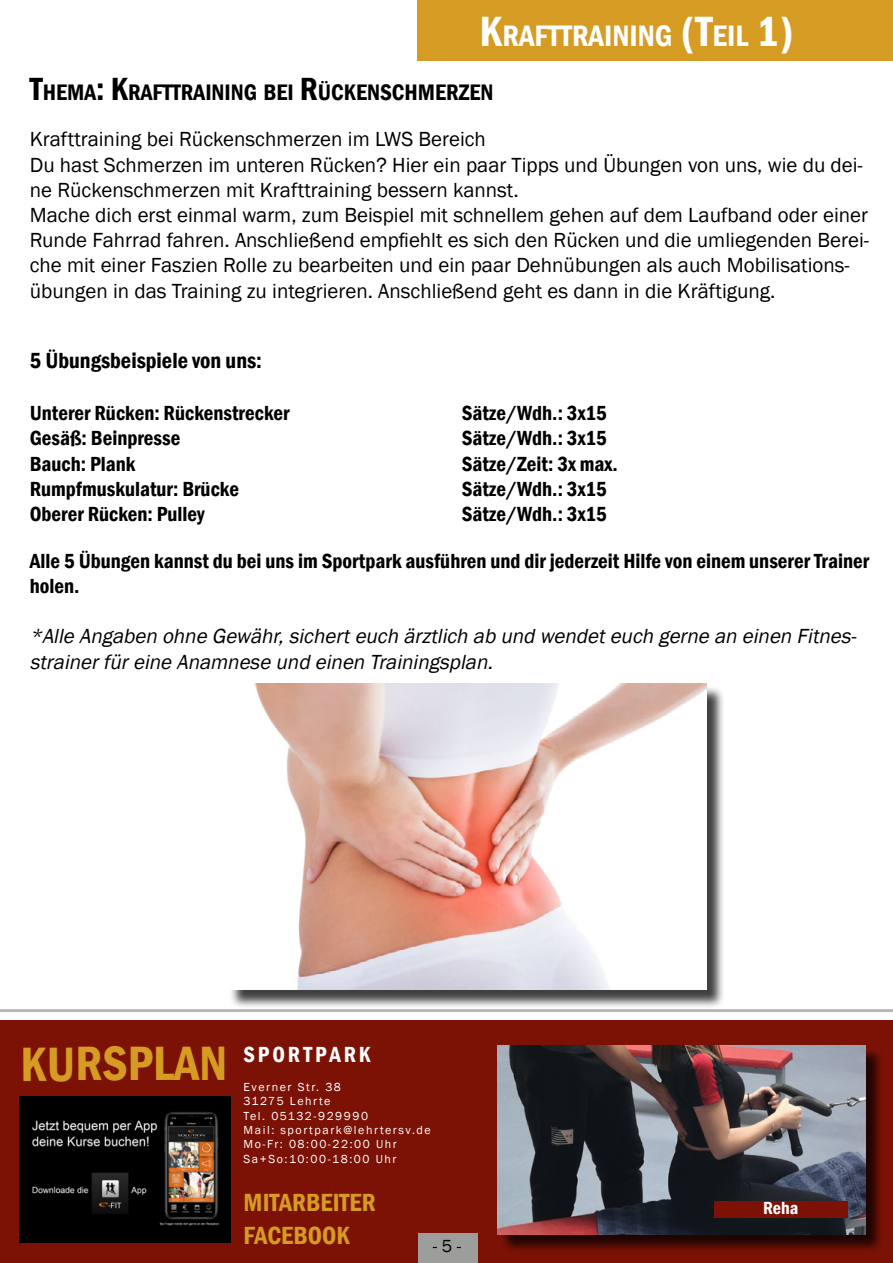
<style>
.page{position:relative;width:893px;height:1263px;background:#fff}
.page>*{position:absolute;margin:0;border:0;box-sizing:border-box;transform-origin:0 0}
.t1{font:600 condensed 49.5px "Franklin Gothic";color:#d69b22}
.t2{font:600 condensed 30.45px "Franklin Gothic";color:#fff}
.t3{font:600 condensed 25.5px/32.7px "Franklin Gothic";letter-spacing:-.005em;color:#d69b22}
.t4{font:600 condensed 23.1px "Franklin Gothic";color:#000}
.t5{font:600 condensed 22.5px "Franklin Gothic";color:#000}
.t6{font:600 condensed 22.5px "Franklin Gothic";letter-spacing:.13em;color:#fff}
.t7{font:21px/25.2px "Franklin Gothic";color:#000}
.t8{font:600 condensed 21px/25.2px "Franklin Gothic";color:#000}
.t9{font:italic 21px/25.2px "Franklin Gothic";color:#000}
.t10{font:600 condensed 18px "Franklin Gothic";color:#fff}
.t11{font:18px "Franklin Gothic";color:#000}
.t12{font:12px/14.4px "Franklin Gothic";letter-spacing:.13em;color:#fff}
.s1{font-size:43.5px}
.s2{font-size:33px}
</style>
<div class="page">
<div style="left:418px;top:0;width:475px;height:61px;background:#d69b22"></div>
<div style="left:0;top:1020px;width:893px;height:243px;background:#7c1206"></div>
<div style="left:418px;top:1233px;width:60px;height:30px;background:#9d9d9c"></div>
<img style="left:20px;top:1097px;width:210px;height:147px">
<div style="left:499px;top:1047px;width:384px;height:207px;background:#000;opacity:.75"></div>
<img style="left:498px;top:1045px;width:367px;height:190px">
<div style="left:714px;top:1201px;width:133px;height:17px;background:#7c1206"></div>
<div style="left:229px;top:685px;width:497px;height:323px;background:#000;opacity:.75"></div>
<img style="left:229px;top:684px;width:477px;height:306px">
<h2 class="t2" style="left:479px;top:15px;width:316px"><span class="s1">K</span>RAFTTRAINING <span class="s1">(T</span>EIL <span class="s1">1)</span></h2>
<p class="t4" style="left:30px;top:76px;width:465px"><span class="s2">T</span>HEMA<span class="s2">: K</span>RAFTTRAINING BEI <span class="s2">R</span>ÜCKENSCHMERZEN</p>
<p class="t7" style="left:30px;top:127px;width:841px">Krafttraining bei Rückenschmerzen im LWS Bereich<br>Du hast Schmerzen im unteren Rücken? Hier ein paar Tipps und Übungen von uns, wie du dei&shy;ne Rückenschmerzen mit Krafttraining bessern kannst.<br>Mache dich erst einmal warm, zum Beispiel mit schnellem gehen auf dem Laufband oder einer Runde Fahrrad fahren. Anschließend empfiehlt es sich den Rücken und die umliegenden Berei&shy;che mit einer Faszien Rolle zu bearbeiten und ein paar Dehnübungen als auch Mobilisations&shy;übungen in das Training zu integrieren. Anschließend geht es dann in die Kräftigung.</p>
<p class="t5" style="left:30px;top:345px;width:234px">5 Übungsbeispiele von uns:</p>
<p class="t8" style="left:30px;top:400px;width:261px">Unterer Rücken: Rückenstrecker</p>
<p class="t8" style="left:462px;top:400px;width:147px">Sätze/Wdh.: 3x15</p>
<p class="t8" style="left:30px;top:425px;width:152px">Gesäß: Beinpresse</p>
<p class="t8" style="left:462px;top:425px;width:147px">Sätze/Wdh.: 3x15</p>
<p class="t8" style="left:30px;top:451px;width:107px">Bauch: Plank</p>
<p class="t8" style="left:462px;top:451px;width:158px">Sätze/Zeit: 3x max.</p>
<p class="t8" style="left:30px;top:476px;width:211px">Rumpfmuskulatur: Brücke</p>
<p class="t8" style="left:462px;top:476px;width:147px">Sätze/Wdh.: 3x15</p>
<p class="t8" style="left:30px;top:501px;width:176px">Oberer Rücken: Pulley</p>
<p class="t8" style="left:462px;top:501px;width:147px">Sätze/Wdh.: 3x15</p>
<p class="t8" style="left:30px;top:548px;width:841px">Alle 5 Übungen kannst du bei uns im Sportpark ausführen und dir jederzeit Hilfe von einem unserer Trainer holen.</p>
<p class="t9" style="left:30px;top:624px;width:833px">*Alle Angaben ohne Gewähr,sicherteuch ärztlich ab und wendeteuch gerne an einen Fitnes&shy;strainerfüreine Anamnese und einen Trainingsplan.</p>
<h1 class="t1" style="left:21px;top:1031px;width:208px">KURSPLAN</h1>
<p class="t6" style="left:243px;top:1039px;width:129px">SPORTPARK</p>
<p class="t12" style="left:243px;top:1080px;width:189px">Everner Str. 38<br>31275 Lehrte<br>Tel. 05132-929990<br>Mail: sportpark@lehrtersv.de<br>Mo-Fr: 08:00-22:00 Uhr<br>Sa+So:10:00-18:00 Uhr</p>
<p class="t3" style="left:244px;top:1186px;width:134px">MITARBEITER<br>FACEBOOK</p>
<p class="t11" style="left:433px;top:1235px;width:30px">- 5 -</p>
<p class="t10" style="left:763px;top:1196px;width:37px">Reha</p>
</div>
